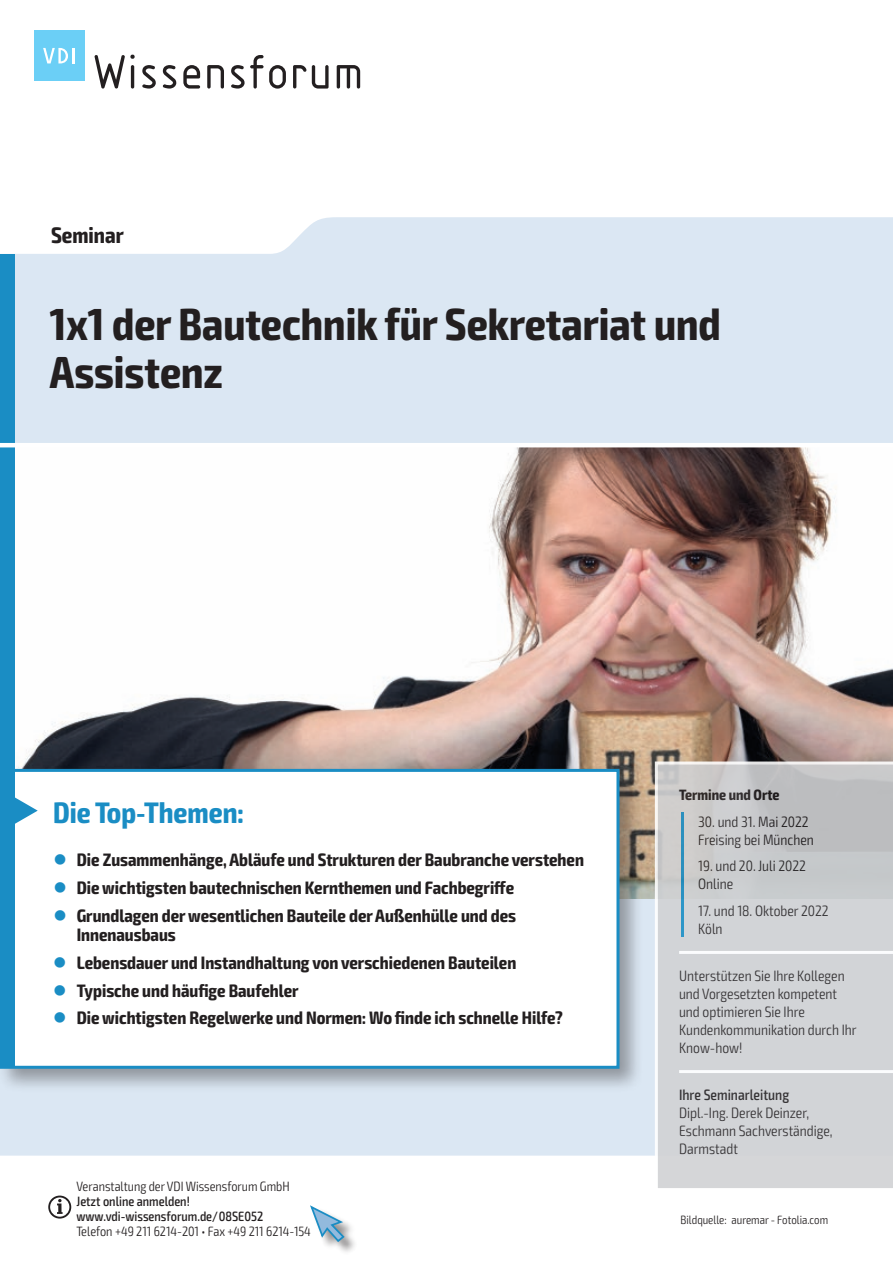
<style>
.page{position:relative;width:893px;height:1263px;background:#fff}
.page>*{position:absolute;margin:0;border:0;box-sizing:border-box;transform-origin:0 0}
.t1{font:700 condensed 45px/48px "Exo 2";color:#231f20}
.t2{font:700 condensed 29.7px "Exo 2";color:#1a8dc4}
.t3{font:700 condensed 22.5px "Exo 2";color:#231f20}
.t4{font:700 condensed 18px/19.5px "Exo 2";color:#231f20}
.t5{font:300 condensed 15px/18px "Exo 2";color:#231f20}
.t6{font:500 condensed 15px "Exo 2";color:#231f20}
.t7{font:700 condensed 15px "Exo 2";color:#231f20}
.t8{font:300 condensed 13.5px "Exo 2";color:#231f20}
.t9{font:500 condensed 13.5px/15px "Exo 2";color:#231f20}
.t10{font:300 condensed 12px "Exo 2";color:#231f20}
.s1{color:#1a8dc4}
</style>
<div class="page">
<div style="left:0;top:217px;width:893px;height:938px;background:#dbe7f3"></div>
<img style="left:14px;top:447px;width:879px;height:451px">
<div style="left:0;top:765px;width:644px;height:328px;background:#231f20;opacity:.4"></div>
<div style="left:2px;top:770px;width:616px;height:297px;background:#fff"></div>
<div style="left:3px;top:772px;width:11px;height:294px;background:#1a8dc4"></div>
<div style="left:0;top:769px;width:619px;height:300px;border:3px solid #1a8dc4"></div>
<svg style="left:14px;top:796px;width:24px;height:29px"></svg>
<div style="left:0;top:254px;width:14px;height:519px;background:#1a8dc4"></div>
<div style="left:311px;top:1206px;width:47px;height:49px;background:#231f20;opacity:.5"></div>
<svg style="left:310px;top:1205px;width:36px;height:38px"></svg>
<hr style="left:0;top:443px;width:893px;height:4px;background:#fff">
<svg style="left:655px;top:761px;width:238px;height:427px;background:#ced0d3"></svg>
<svg style="left:48px;top:1195px;width:23px;height:23px"></svg>
<svg style="left:94px;top:54px;width:41px;height:35px"></svg>
<svg style="left:142px;top:65px;width:14px;height:24px"></svg>
<svg style="left:163px;top:65px;width:13px;height:24px"></svg>
<svg style="left:183px;top:65px;width:17px;height:24px"></svg>
<svg style="left:207px;top:65px;width:17px;height:24px"></svg>
<svg style="left:231px;top:55px;width:55px;height:34px"></svg>
<svg style="left:293px;top:65px;width:36px;height:24px"></svg>
<svg style="left:337px;top:65px;width:23px;height:24px"></svg>
<div style="left:34px;top:30px;width:50px;height:51px;background:#6bcff6"></div>
<svg style="left:43px;top:48px;width:31px;height:15px"></svg>
<p class="t3" style="left:51px;top:221px;width:74px">Seminar</p>
<h1 class="t1" style="left:50px;top:301px;width:672px">1x1 der Bautechnik für Sekretariat und<br>Assistenz</h1>
<h2 class="t2" style="left:53px;top:794px;width:192px">Die Top-Themen:</h2>
<p class="t4" style="left:53px;top:850px;width:532px"><span class="s1">●</span> Die Zusammenhänge, Abläufe und Strukturen der Baubranche verstehen</p>
<p class="t4" style="left:53px;top:878px;width:462px"><span class="s1">●</span> Die wichtigsten bautechnischen Kernthemen und Fachbegriffe</p>
<p class="t4" style="left:77px;top:906px;width:441px;text-indent:-23px"><span class="s1">●</span> Grundlagen der wesentlichen Bauteile der Außenhülle und des<br>Innenausbaus</p>
<p class="t4" style="left:53px;top:953px;width:464px"><span class="s1">●</span> Lebensdauer und Instandhaltung von verschiedenen Bauteilen</p>
<p class="t4" style="left:53px;top:981px;width:247px"><span class="s1">●</span> Typische und häufige Baufehler</p>
<p class="t4" style="left:53px;top:1009px;width:511px"><span class="s1">●</span> Die wichtigsten Regelwerke und Normen: Wo finde ich schnelle Hilfe?</p>
<p class="t8" style="left:77px;top:1178px;width:215px">Veranstaltung der VDI Wissensforum GmbH</p>
<p class="t9" style="left:77px;top:1194px;width:188px">Jetzt online anmelden! www.vdi-wissensforum.de/08SE052</p>
<p class="t8" style="left:77px;top:1223px;width:236px">Telefon +49 211 6214-201 • Fax +49 211 6214-154</p>
<p class="t7" style="left:679px;top:786px;width:102px">Termine und Orte</p>
<p class="t5" style="left:698px;top:813px;width:117px">30. und 31. Mai 2022<br>Freising bei München</p>
<p class="t5" style="left:698px;top:857px;width:109px">19. und 20. Juli 2022<br>Online</p>
<p class="t5" style="left:698px;top:902px;width:132px">17. und 18. Oktober 2022<br>Köln</p>
<p class="t5" style="left:679px;top:967px;width:179px">Unterstützen Sie Ihre Kollegen und Vorgesetzten kompetent und optimieren Sie Ihre<br>Kundenkommunikation durch Ihr<br>Know-how!</p>
<p class="t6" style="left:679px;top:1086px;width:112px">Ihre Seminarleitung</p>
<p class="t5" style="left:679px;top:1104px;width:155px">Dipl.-Ing. Derek Deinzer,<br>Eschmann Sachverständige,<br>Darmstadt</p>
<p class="t10" style="left:681px;top:1212px;width:149px">Bildquelle: auremar - Fotolia.com</p>
</div>
